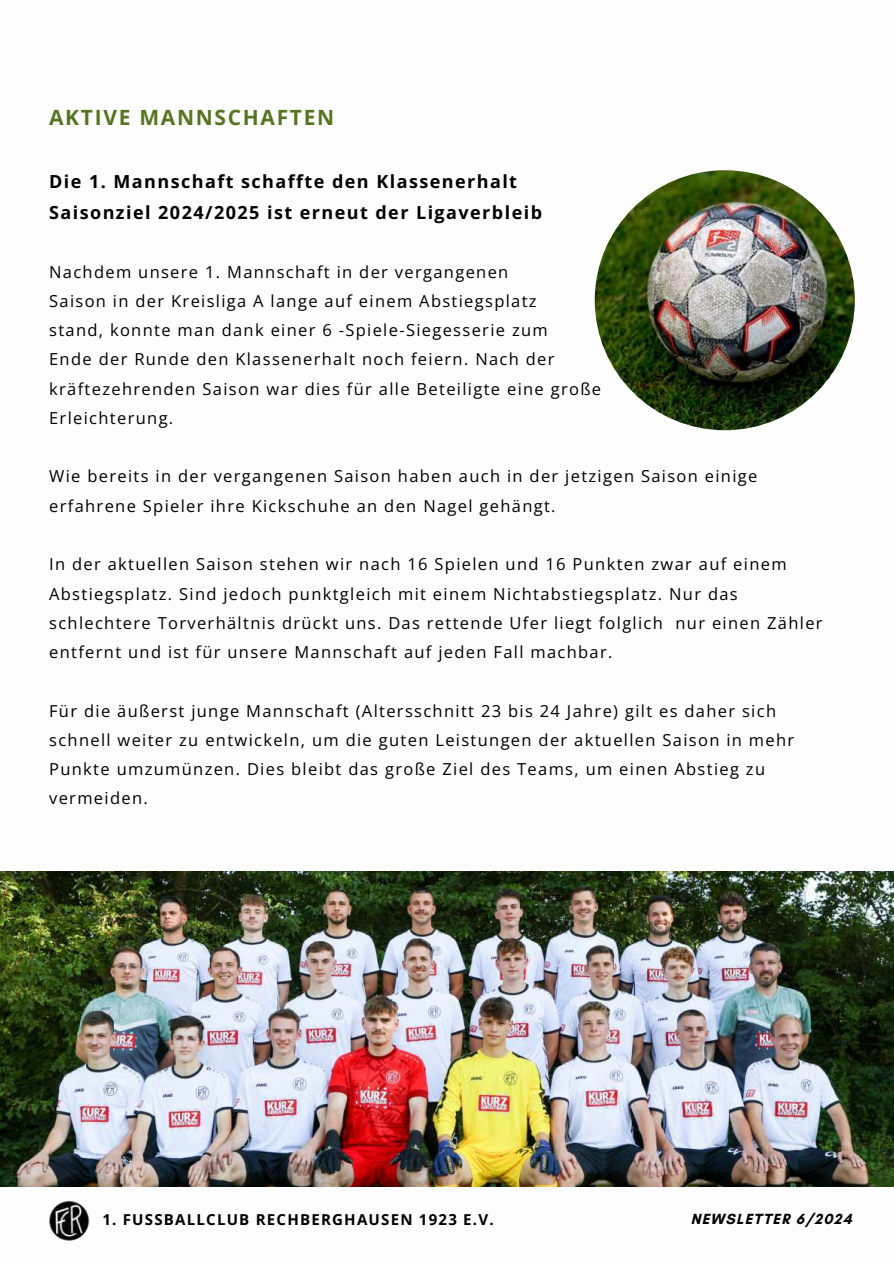
<style>
.page{position:relative;width:894px;height:1264px;background:#fff}
.page>*{position:absolute;margin:0;border:0;box-sizing:border-box;transform-origin:0 0}
.t1{font:700 21px "Open Sans";letter-spacing:.08em;color:#577421}
.t2{font:700 18px/31.5px "Open Sans";letter-spacing:.08em;color:#000}
.t3{font:16.5px/29.2px "Open Sans";letter-spacing:.08em;color:#000}
.t4{font:700 15px "Open Sans";letter-spacing:.08em;color:#000}
.t5{font:700 15px "Glacial Indifference";letter-spacing:.08em;color:#000}
</style>
<div class="page">
<img style="left:49px;top:1200px;width:40px;height:40px;border-radius:50%">
<img style="left:594px;top:170px;width:260px;height:260px;border-radius:50%">
<img style="left:0;top:871px;width:893px;height:315px">
<p class="t1" style="left:49px;top:103px;width:286px">AKTIVE MANNSCHAFTEN</p>
<p class="t2" style="left:49px;top:165px;width:494px">Die 1. Mannschaft schaffte den Klassenerhalt<br>Saisonziel 2024/2025 ist erneut der Ligaverbleib</p>
<p class="t3" style="left:49px;top:256px;width:553px">Nachdem unsere 1. Mannschaft in der vergangenen<br>Saison in der Kreisliga A lange auf einem Abstiegsplatz<br>stand, konnte man dank einer 6 -Spiele-Siegesserie zum<br>Ende der Runde den Klassenerhalt noch feiern. Nach der kräftezehrenden Saison war dies für alle Beteiligte eine große Erleichterung.</p>
<p class="t3" style="left:49px;top:461px;width:709px">Wie bereits in der vergangenen Saison haben auch in der jetzigen Saison einige erfahrene Spieler ihre Kickschuhe an den Nagel gehängt.</p>
<p class="t3" style="left:49px;top:549px;width:774px">In der aktuellen Saison stehen wir nach 16 Spielen und 16 Punkten zwar auf einem Abstiegsplatz. Sind jedoch punktgleich mit einem Nichtabstiegsplatz. Nur das schlechtere Torverhältnis drückt uns. Das rettende Ufer liegt folglich nur einen Zähler entfernt und ist für unsere Mannschaft auf jeden Fall machbar.</p>
<p class="t3" style="left:49px;top:695px;width:746px">Für die äußerst junge Mannschaft (Altersschnitt 23 bis 24 Jahre) gilt es daher sich schnell weiter zu entwickeln, um die guten Leistungen der aktuellen Saison in mehr Punkte umzumünzen. Dies bleibt das große Ziel des Teams, um einen Abstieg zu vermeiden.</p>
<p class="t4" style="left:102px;top:1209px;width:393px">1. FUSSBALLCLUB RECHBERGHAUSEN 1923 E.V.</p>
<p class="t5" style="left:690px;top:1209px;width:163px">NEWSLETTER 6/2024</p>
</div>
